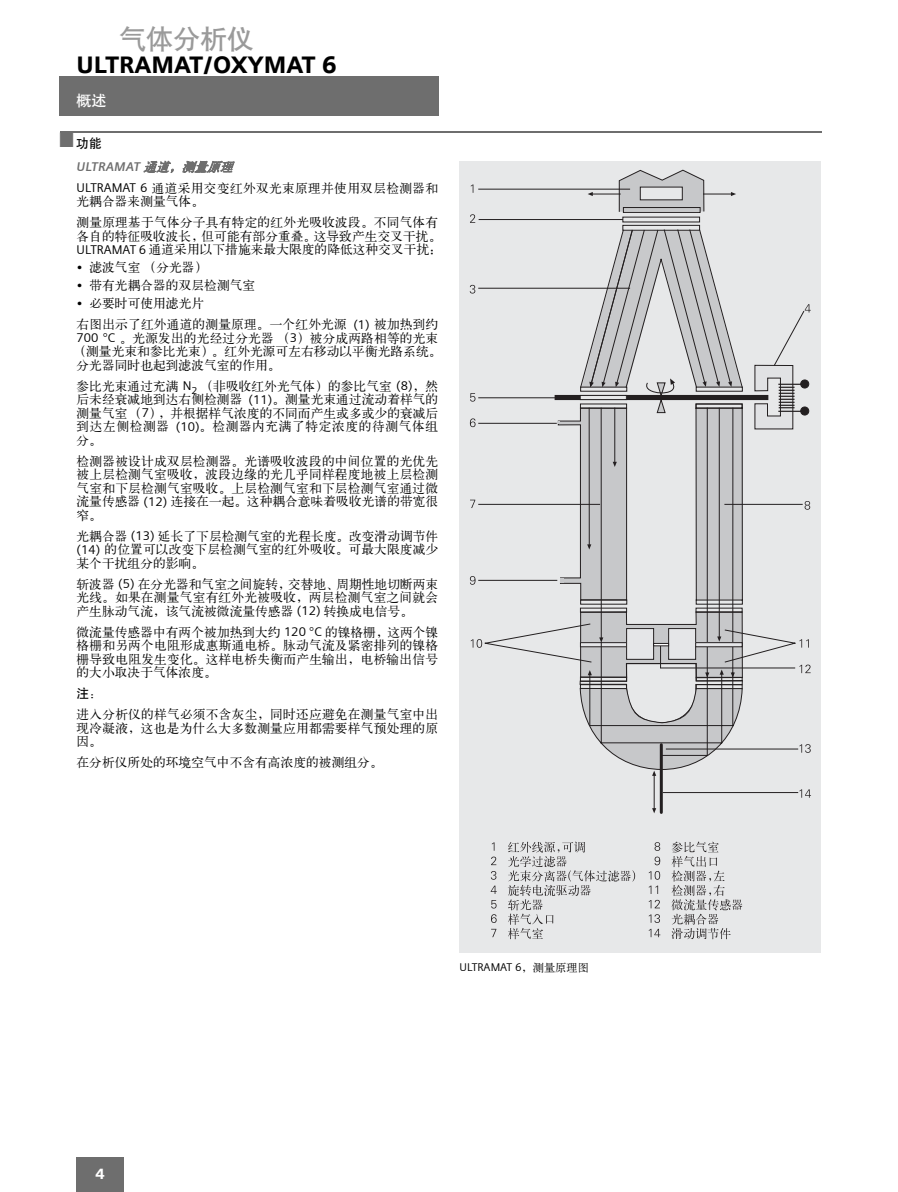
<style>
.page{position:relative;width:898px;height:1192px;background:#fff}
.page>*{position:absolute;margin:0;border:0;box-sizing:border-box;transform-origin:0 0}
.t1{font:27px "H Yb 1 gj";color:#9a9a9a}
.t2{font:900 24px "Siemens Sans";color:#000}
.t3{font:15px "H Yb 1 gj";color:#fff}
.t4{font:900 15px "Siemens Sans";color:#fff}
.t5{font:12.75px/13.5px "H Ya 1 gj";letter-spacing:.015em;color:#000}
.t6{font:italic 700 12.75px/24.6px "Siemens Sans";color:#6e6e6e}
.t7{font:11.25px "Siemens Sans";color:#000}
.s1{font-family:"H Yb 1 gj";font-weight:400;font-style:normal;color:#000}
.s2{font-family:"H Ya 1 gj";font-weight:400}
.s3{font-family:"Siemens Sans"}
.s4{font-family:"Helvetica"}
.s5{font-family:"H Yb 1 gj"}
.s6{font-family:"H Ya 1 gj"}
</style>
<div class="page">
<div style="left:60px;top:77px;width:378px;height:38px;background:#6e6e6e"></div>
<hr style="left:60px;top:76px;width:379px;height:2px;background:#6e6e6e">
<hr style="left:437px;top:77px;width:2px;height:39px;background:#6e6e6e">
<hr style="left:59px;top:114px;width:379px;height:2px;background:#6e6e6e">
<hr style="left:59px;top:76px;width:1px;height:39px;background:#6e6e6e">
<div style="left:77px;top:1157px;width:46px;height:34px;background:#6e6e6e"></div>
<hr style="left:123px;top:1157px;width:1px;height:34px;background:#6e6e6e">
<hr style="left:76px;top:1157px;width:1px;height:34px;background:#6e6e6e">
<hr style="left:60px;top:131px;width:761px;height:1px;background:#6e6e6e">
<div style="left:459px;top:162px;width:362px;height:790px;background:#e7e8e9"></div>
<div style="left:800px;top:380px;width:8px;height:8px;background:#231f20;border-radius:50%"></div>
<div style="left:800px;top:380px;width:8px;height:8px;border:1px solid #231f20;border-radius:50%"></div>
<hr style="left:659px;top:744px;width:3px;height:68px;background:#231f20">
<svg style="left:652px;top:808px;width:4px;height:5px"></svg>
<hr style="left:653px;top:775px;width:1px;height:33px;background:#231f20">
<div style="left:800px;top:407px;width:8px;height:8px;background:#231f20;border-radius:50%"></div>
<div style="left:800px;top:407px;width:8px;height:8px;border:1px solid #231f20;border-radius:50%"></div>
<svg style="left:557px;top:170px;width:148px;height:19px"></svg>
<svg style="left:478px;top:189px;width:326px;height:391px"></svg>
<hr style="left:600px;top:408px;width:1px;height:229px;background:#231f20">
<svg style="left:484px;top:504px;width:318px;height:288px"></svg>
<hr style="left:660px;top:667px;width:134px;height:1px;background:#231f20">
<svg style="left:579px;top:611px;width:164px;height:164px"></svg>
<div style="left:653px;top:643px;width:15px;height:3px;border:1px solid #231f20"></div>
<svg style="left:470px;top:184px;width:3px;height:9px"></svg>
<svg style="left:470px;top:214px;width:5px;height:9px"></svg>
<svg style="left:469px;top:285px;width:6px;height:8px"></svg>
<svg style="left:470px;top:393px;width:5px;height:8px"></svg>
<svg style="left:470px;top:418px;width:5px;height:9px"></svg>
<svg style="left:470px;top:499px;width:5px;height:9px"></svg>
<svg style="left:804px;top:304px;width:6px;height:8px"></svg>
<svg style="left:804px;top:501px;width:6px;height:8px"></svg>
<svg style="left:470px;top:576px;width:5px;height:8px"></svg>
<svg style="left:470px;top:639px;width:12px;height:8px"></svg>
<svg style="left:799px;top:639px;width:9px;height:8px"></svg>
<svg style="left:799px;top:744px;width:11px;height:8px"></svg>
<svg style="left:799px;top:789px;width:11px;height:8px"></svg>
<svg style="left:799px;top:664px;width:11px;height:9px"></svg>
<svg style="left:654px;top:842px;width:6px;height:8px"></svg>
<svg style="left:490px;top:856px;width:6px;height:23px"></svg>
<svg style="left:648px;top:856px;width:12px;height:23px"></svg>
<svg style="left:490px;top:885px;width:6px;height:8px"></svg>
<svg style="left:648px;top:885px;width:10px;height:8px"></svg>
<svg style="left:491px;top:900px;width:5px;height:8px"></svg>
<svg style="left:648px;top:899px;width:11px;height:9px"></svg>
<svg style="left:491px;top:914px;width:5px;height:8px"></svg>
<svg style="left:648px;top:914px;width:12px;height:8px"></svg>
<svg style="left:491px;top:928px;width:5px;height:9px"></svg>
<svg style="left:508px;top:841px;width:127px;height:98px"></svg>
<svg style="left:648px;top:928px;width:12px;height:9px"></svg>
<svg style="left:671px;top:841px;width:71px;height:98px"></svg>
<p class="t1" style="left:119px;top:26px;width:136px">气体分析仪</p>
<p class="t2" style="left:77px;top:50px;width:262px">ULTRAMAT/OXYMAT 6</p>
<p class="t3" style="left:77px;top:93px;width:31px">概述</p>
<p class="t6" style="left:77px;top:130px;width:162px;text-indent:-17px">■ <span class="s1">功能<br></span>ULTRAMAT <span class="s2">通道，测量原理</span></p>
<p class="t5" style="left:77px;top:181px;width:363px"><span class="s3">ULTRAMAT 6</span> 通道采用交变红外双光束原理并使用双层检测器和光耦合器来测量气体。</p>
<p class="t5" style="left:77px;top:215px;width:366px">测量原理基于气体分子具有特定的红外光吸收波段。不同气体有各自的特征吸收波长，但可能有部分重叠。这导致产生交叉干扰。<br><span class="s3">ULTRAMAT 6</span> 通道采用以下措施来最大限度的降低这种交叉干扰：</p>
<p class="t5" style="left:77px;top:260px;width:132px"><span class="s3">•</span> 滤波气室（分光器）</p>
<p class="t5" style="left:77px;top:278px;width:180px"><span class="s3">•</span> 带有光耦合器的双层检测气室</p>
<p class="t5" style="left:77px;top:293px;width:363px;line-height:21px"><span class="s3">•</span> 必要时可使用滤光片<br>右图出示了红外通道的测量原理。一个红外光源 <span class="s3">(1)</span> 被加热到约</p>
<p class="t5" style="left:73px;top:331px;width:369px"><span class="s3">700</span> <span class="s4">°</span><span class="s3">C</span> 。光源发出的光经过分光器（<span class="s3">3</span>）被分成两路相等的光束（测量光束和参比光束）。红外光源可左右移动以平衡光路系统。分光器同时也起到滤波气室的作用。</p>
<p class="t5" style="left:77px;top:379px;width:363px;text-align:justify">参比光束通过充满 <span class="s3">N</span><sub>2</sub> （非吸收红外光气体）的参比气室 <span class="s3">(8)</span>，然后未经衰减地到达右侧检测器 <span class="s3">(11)</span>。测量光束通过流动着样气的测量气室（<span class="s3">7</span>），并根据样气浓度的不同而产生或多或少的衰减后到达左侧检测器 <span class="s3">(10)</span>。检测器内充满了特定浓度的待测气体组分。</p>
<p class="t5" style="left:77px;top:454px;width:363px;text-align:justify">检测器被设计成双层检测器。光谱吸收波段的中间位置的光优先被上层检测气室吸收，波段边缘的光几乎同样程度地被上层检测气室和下层检测气室吸收。上层检测气室和下层检测气室通过微流量传感器 <span class="s3">(12)</span> 连接在一起。这种耦合意味着吸收光谱的带宽很窄。</p>
<p class="t5" style="left:77px;top:529px;width:363px;text-align:justify">光耦合器 <span class="s3">(13)</span> 延长了下层检测气室的光程长度。改变滑动调节件<span class="s3">(14)</span> 的位置可以改变下层检测气室的红外吸收。可最大限度减少某个干扰组分的影响。</p>
<p class="t5" style="left:77px;top:577px;width:363px;text-align:justify">斩波器 <span class="s3">(5)</span> 在分光器和气室之间旋转，交替地、周期性地切断两束光线。如果在测量气室有红外光被吸收，两层检测气室之间就会产生脉动气流，该气流被微流量传感器 <span class="s3">(12)</span> 转换成电信号。</p>
<p class="t5" style="left:77px;top:625px;width:363px;text-align:justify">微流量传感器中有两个被加热到大约 <span class="s3">120</span> <span class="s4">°</span><span class="s3">C</span> 的镍格栅，这两个镍格栅和另两个电阻形成惠斯通电桥。脉动气流及紧密排列的镍格栅导致电阻发生变化。这样电桥失衡而产生输出，电桥输出信号的大小取决于气体浓度。</p>
<p class="t5" style="left:77px;top:683px;width:363px;line-height:21px"><span class="s5">注：<br></span>进入分析仪的样气必须不含灰尘，同时还应避免在测量气室中出</p>
<p class="t5" style="left:77px;top:721px;width:363px">现冷凝液，这也是为什么大多数测量应用都需要样气预处理的原因。</p>
<p class="t5" style="left:77px;top:755px;width:307px">在分析仪所处的环境空气中不含有高浓度的被测组分。</p>
<p class="t7" style="left:459px;top:960px;width:131px">ULTRAMAT 6<span class="s6">，测量原理图</span></p>
<p class="t4" style="left:95px;top:1164px;width:11px">4</p>
</div>
